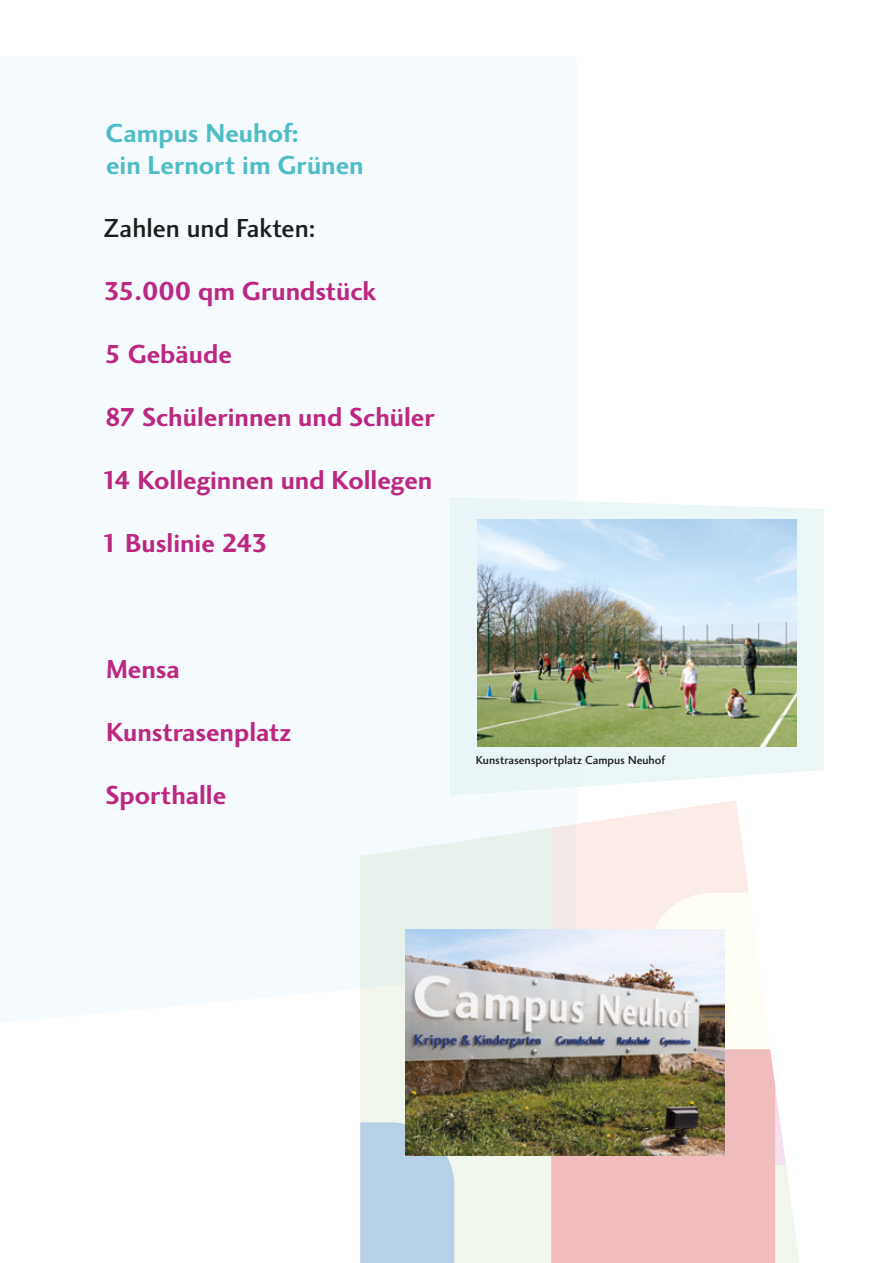
<style>
.page{position:relative;width:893px;height:1263px;background:#fff}
.page>*{position:absolute;margin:0;border:0;box-sizing:border-box;transform-origin:0 0}
.t1{font:700 27px "Charlotte Sans";color:#bc2782}
.t2{font:700 27px/31.5px "Charlotte Sans";color:#4fbdc7}
.t3{font:500 27px "Charlotte Sans";color:#1d1d1b}
.t4{font:500 12px "Charlotte Sans";color:#1d1d1b}
</style>
<div class="page">
<svg style="left:360px;top:827px;width:191px;height:436px;background:#eaf3ec"></svg>
<div style="left:360px;top:1122px;width:94px;height:141px;background:#b6d0e6"></div>
<div style="left:551px;top:1156px;width:97px;height:107px;background:#f0bcbd"></div>
<svg style="left:551px;top:813px;width:97px;height:116px;background:#f9ece8"></svg>
<svg style="left:648px;top:800px;width:151px;height:463px"></svg>
<img style="left:406px;top:929px;width:319px;height:227px">
<svg style="left:450px;top:497px;width:374px;height:299px;fill:#ebf6f7"></svg>
<img style="left:477px;top:519px;width:319px;height:227px">
<p class="t2" style="left:106px;top:118px;width:260px">Campus Neuhof:<br>ein Lernort im Grünen</p>
<p class="t3" style="left:104px;top:213px;width:213px">Zahlen und Fakten:</p>
<p class="t1" style="left:104px;top:275px;width:274px">35.000 qm Grundstück</p>
<p class="t1" style="left:104px;top:338px;width:129px">5 Gebäude</p>
<p class="t1" style="left:105px;top:401px;width:332px">87 Schülerinnen und Schüler</p>
<p class="t1" style="left:102px;top:464px;width:332px">14 Kolleginnen und Kollegen</p>
<p class="t1" style="left:102px;top:527px;width:168px">1 Buslinie 243</p>
<p class="t1" style="left:106px;top:653px;width:75px">Mensa</p>
<p class="t1" style="left:106px;top:716px;width:187px">Kunstrasenplatz</p>
<p class="t1" style="left:105px;top:779px;width:122px">Sporthalle</p>
<p class="t4" style="left:476px;top:753px;width:191px">Kunstrasensportplatz Campus Neuhof</p>
</div>
